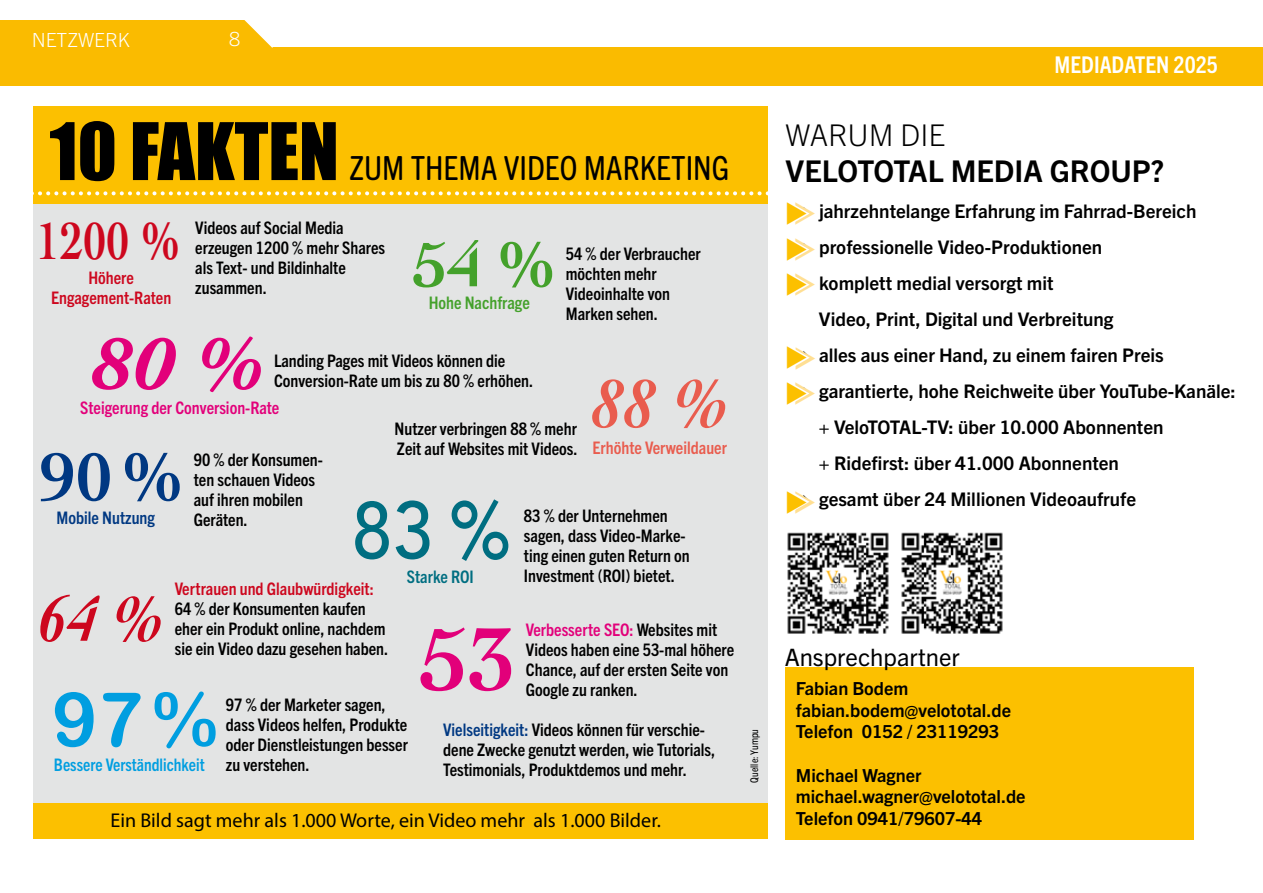
<style>
.page{position:relative;width:1263px;height:893px;background:#fff}
.page>*{position:absolute;margin:0;border:0;box-sizing:border-box;transform-origin:0 0}
.t1{font:700 92.85px "Cochin";color:#e2007a}
.t2{font:italic 700 79.95px "Adobe Garamond Pro";color:#e2007a}
.t3{font:500 79.95px "Avenir";color:#006e81;scale:.91 1}
.t4{font:75.45px "Arial Rounded MT Bold";color:#009ee0}
.t5{font:italic 700 70.95px "Cochin";color:#e95c4e;scale:.9 1}
.t6{font:700 70.65px "Cochin";color:#003882}
.t7{font:italic 700 66.6px "Cochin";color:#cd071e;scale:.88 1}
.t8{font:700 66.6px "Cochin";color:#44a12b}
.t9{font:700 54.6px "Cochin";color:#cd071e;scale:.82 1}
.t10{font:condensed 33.3px "Trade Gothic Next SR Pro";color:#000}
.t11{font:700 30px "Trade Gothic Next LT Pro";color:#000}
.t12{font:300 30px "Trade Gothic Next LT Pro";color:#000}
.t13{font:24px "Trade Gothic Next LT Pro";color:#000}
.t14{font:700 condensed 23.1px "Trade Gothic Next LT Pro";color:#fff}
.t15{font:19.95px "Myriad Pro";color:#000}
.t16{font:300 19.5px "Trade Gothic Next LT Pro";color:#fff}
.t17{font:700 18.75px "Trade Gothic Next LT Pro";color:#000}
.t18{font:700 18px/21.6px "Trade Gothic Next LT Pro";color:#000}
.t19{font:700 condensed 17.25px/20px "Trade Gothic Next LT Pro";color:#000}
.t20{font:700 condensed 17.25px/20px "Trade Gothic Next LT Pro";color:#cd071e;text-align:center}
.t21{font:700 condensed 17.25px "Trade Gothic Next LT Pro";color:#e2007a}
.t22{font:700 condensed 17.25px "Trade Gothic Next LT Pro";color:#009ee0}
.t23{font:700 condensed 17.25px "Trade Gothic Next LT Pro";color:#e95c4e}
.t24{font:700 condensed 17.25px "Trade Gothic Next LT Pro";color:#003882}
.t25{font:700 condensed 17.25px "Trade Gothic Next LT Pro";color:#44a12b}
.t26{font:700 condensed 17.25px "Trade Gothic Next LT Pro";color:#006e81}
.t27{font:condensed 10.65px "Trade Gothic Next SR Pro";color:#000}
.s1{font-family:"Impact";font-stretch:normal;font-size:73.2px}
.s2{color:#e2007a}
.s3{color:#003882}
</style>
<div class="page">
<div style="left:785px;top:668px;width:408px;height:172px;background:#fcc000"></div>
<div style="left:33px;top:106px;width:734px;height:731px;background:#e3e4e4"></div>
<div style="left:33px;top:106px;width:734px;height:98px;background:#fcc000"></div>
<div style="left:33px;top:803px;width:734px;height:35px;background:#fcc000"></div>
<svg style="left:33px;top:191px;width:734px;height:4px"></svg>
<img style="left:787px;top:532px;width:102px;height:102px">
<img style="left:901px;top:532px;width:102px;height:102px">
<div style="left:0;top:20px;width:272px;height:33px;background:#fabb00"></div>
<div style="left:0;top:48px;width:1263px;height:38px;background:#fabb00"></div>
<svg style="left:244px;top:20px;width:46px;height:28px"></svg>
<p class="t16" style="left:32px;top:26px;width:100px">NETZWERK</p>
<p class="t16" style="left:229px;top:26px;width:13px">8</p>
<h3 class="t10" style="left:50px;top:145px;width:681px"><span class="s1">10 FAKTEN</span> ZUM THEMA VIDEO MARKETING</h3>
<h3 class="t9" style="left:37px;top:204px;width:177px">1200 %</h3>
<p class="t20" style="left:51px;top:267px;width:122px">Höhere<br>Engagement-Raten</p>
<p class="t19" style="left:195px;top:216px;width:191px">Videos auf Social Media erzeugen 1200 % mehr Shares als Text- und Bildinhalte zusammen.</p>
<h3 class="t8" style="left:413px;top:220px;width:146px">54%</h3>
<p class="t25" style="left:429px;top:291px;width:103px">Hohe Nachfrage</p>
<p class="t19" style="left:566px;top:242px;width:136px">54 % der Verbraucher möchten mehr<br>Videoinhalte von<br>Marken sehen.</p>
<h2 class="t2" style="left:89px;top:317px;width:175px">80 %</h2>
<p class="t19" style="left:274px;top:350px;width:261px">Landing Pages mit Videos können die<br>Conversion-Rate um bis zu 80 % erhöhen.</p>
<h3 class="t5" style="left:591px;top:356px;width:154px">88 %</h3>
<p class="t23" style="left:592px;top:436px;width:136px">Erhöhte Verweildauer</p>
<p class="t21" style="left:80px;top:396px;width:201px">Steigerung der Conversion-Rate</p>
<p class="t19" style="left:395px;top:418px;width:184px">Nutzer verbringen 88 % mehr<br>Zeit auf Websites mit Videos.</p>
<h3 class="t6" style="left:40px;top:429px;width:147px">90%</h3>
<p class="t19" style="left:194px;top:449px;width:131px">90 % der Konsumen&shy;ten schauen Videos auf ihren mobilen<br>Geräten.</p>
<h2 class="t3" style="left:352px;top:461px;width:177px">83%</h2>
<p class="t19" style="left:524px;top:505px;width:167px">83 % der Unternehmen sagen, dass Video-Marke&shy;ting einen guten Return on</p>
<p class="t24" style="left:56px;top:506px;width:100px">Mobile Nutzung</p>
<p class="t26" style="left:407px;top:565px;width:69px">Starke ROI</p>
<p class="t19" style="left:524px;top:565px;width:152px">Investment (ROI) bietet.</p>
<p class="t20" style="left:175px;top:577px;width:200px">Vertrauen und Glaubwürdigkeit:</p>
<p class="t19" style="left:175px;top:597px;width:212px">64 % der Konsumenten kaufen eher ein Produkt online, nachdem</p>
<h3 class="t7" style="left:37px;top:574px;width:144px">64 %</h3>
<p class="t19" style="left:526px;top:618px;width:210px"><span class="s2">Verbesserte SEO:</span> Websites mit<br>Videos haben eine 53-mal höhere<br>Chance, auf der ersten Seite von<br>Google zu ranken.</p>
<h1 class="t1" style="left:420px;top:597px;width:98px">53</h1>
<p class="t19" style="left:175px;top:637px;width:215px">sie ein Video dazu gesehen haben.</p>
<h3 class="t4" style="left:52px;top:675px;width:166px">97%</h3>
<p class="t19" style="left:226px;top:693px;width:184px">97 % der Marketer sagen, dass Videos helfen, Produkte oder Dienstleistungen besser zu verstehen.</p>
<p class="t19" style="left:443px;top:719px;width:274px"><span class="s3">Vielseitigkeit:</span> Videos können für verschie&shy;dene Zwecke genutzt werden, wie Tutorials,<br>Testimonials, Produktdemos und mehr.</p>
<p class="t22" style="left:54px;top:753px;width:152px">Bessere Verständlichkeit</p>
<p class="t15" style="left:110px;top:808px;width:552px">Ein Bild sagt mehr als 1.000 Worte, ein Video mehr als 1.000 Bilder.</p>
<p class="t27" style="left:747px;top:782px;width:55px;rotate:-90deg">Quelle: Yumpu</p>
<h3 class="t14" style="left:1054px;top:49px;width:165px">MEDIADATEN 2025</h3>
<h3 class="t12" style="left:786px;top:114px;width:161px">WARUM DIE</h3>
<h3 class="t11" style="left:786px;top:150px;width:380px">VELOTOTAL MEDIA GROUP?</h3>
<p class="t17" style="left:793px;top:198px;width:405px">➡ jahrzehntelange Erfahrung im Fahrrad-Bereich</p>
<p class="t17" style="left:793px;top:234px;width:311px">➡ professionelle Video-Produktionen</p>
<p class="t17" style="left:793px;top:270px;width:262px">➡ komplett medial versorgt mit</p>
<p class="t17" style="left:819px;top:306px;width:296px">Video, Print, Digital und Verbreitung</p>
<p class="t17" style="left:793px;top:342px;width:372px">➡ alles aus einer Hand, zu einem fairen Preis</p>
<p class="t17" style="left:793px;top:378px;width:444px">➡ garantierte, hohe Reichweite über YouTube-Kanäle:</p>
<p class="t17" style="left:819px;top:414px;width:346px">+ VeloTOTAL-TV: über 10.000 Abonnenten</p>
<p class="t17" style="left:819px;top:450px;width:301px">+ Ridefirst: über 41.000 Abonnenten</p>
<p class="t17" style="left:793px;top:486px;width:345px">➡ gesamt über 24 Millionen Videoaufrufe</p>
<h3 class="t13" style="left:785px;top:641px;width:177px">Ansprechpartner</h3>
<p class="t18" style="left:796px;top:676px;width:217px">Fabian Bodem fabian.bodem@velototal.de<br>Telefon 0152 / 23119293</p>
<p class="t18" style="left:796px;top:763px;width:231px">Michael Wagner michael.wagner@velototal.de<br>Telefon 0941/79607-44</p>
</div>
